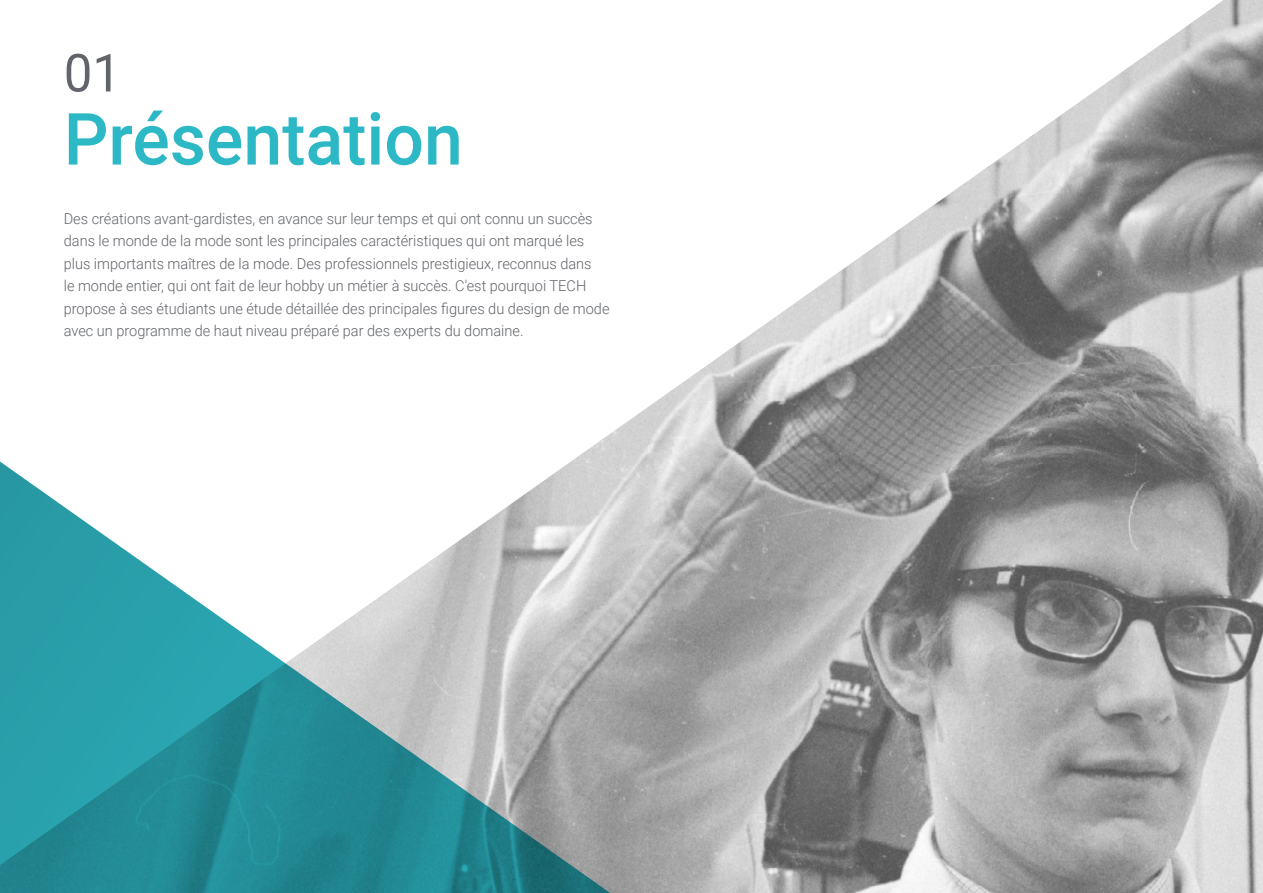
<style>
.page{position:relative;width:1263px;height:893px;background:#fff}
.page>*{position:absolute;margin:0;border:0;box-sizing:border-box;transform-origin:0 0}
.t1{font:500 72px "Roboto";color:#2db8c5}
.t2{font:52.5px "Roboto";color:#61646a}
.t3{font:300 15px/22.5px "Roboto";color:#61646a}
</style>
<div class="page">
<img style="left:593px;top:0;width:670px;height:893px">
<svg style="left:0;top:446px;width:640px;height:447px"></svg>
<h2 class="t2" style="left:64px;top:36px;width:59px">01</h2>
<h1 class="t1" style="left:64px;top:89px;width:401px">Présentation</h1>
<p class="t3" style="left:64px;top:207px;width:547px">Des créations avant-gardistes, en avance sur leur temps et qui ont connu un succès dans le monde de la mode sont les principales caractéristiques qui ont marqué les plus importants maîtres de la mode. Des professionnels prestigieux, reconnus dans<br>le monde entier, qui ont fait de leur hobby un métier à succès. C'est pourquoi TECH propose à ses étudiants une étude détaillée des principales figures du design de mode avec un programme de haut niveau préparé par des experts du domaine.</p>
</div>
